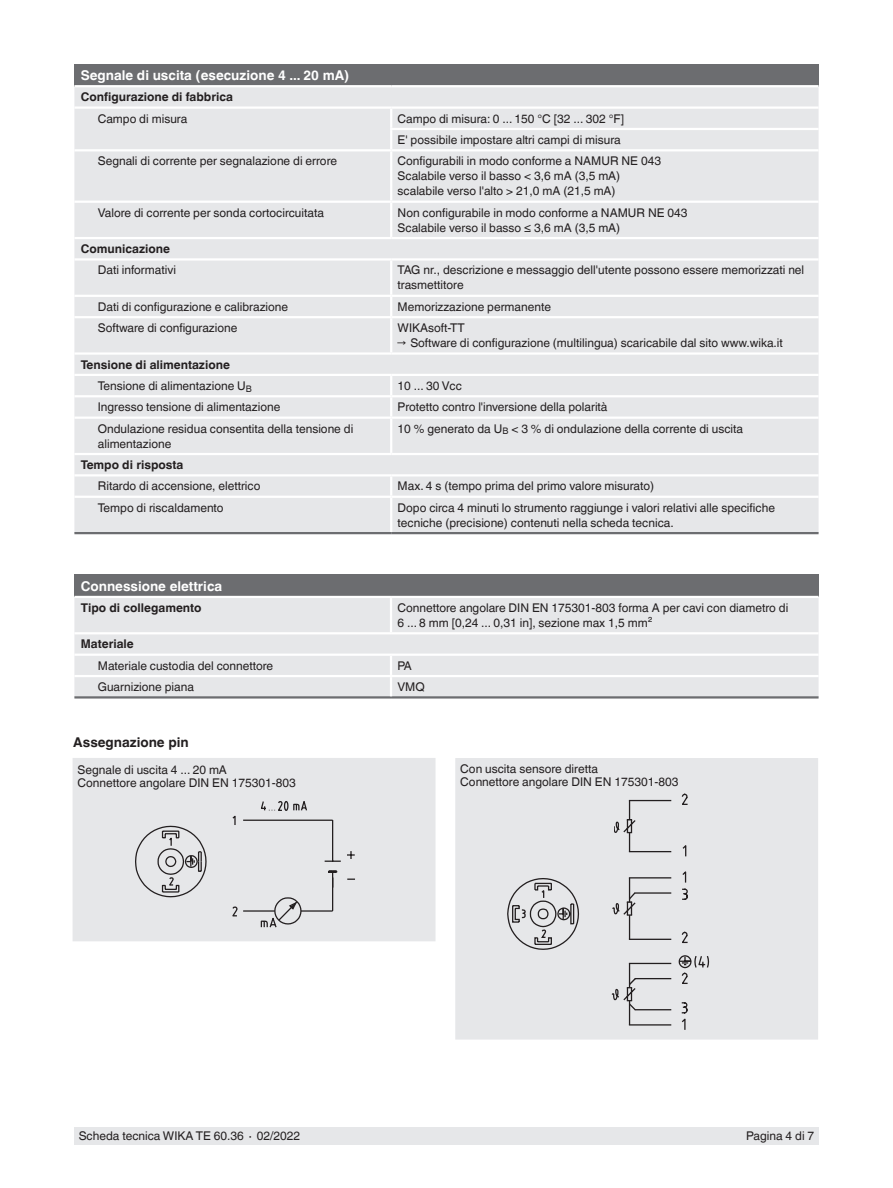
<style>
.page{position:relative;width:893px;height:1188px;background:#fff}
.page>*{position:absolute;margin:0;border:0;box-sizing:border-box;transform-origin:0 0}
.t1{font:700 13.5px "Helvetica World";color:#fff}
.t2{font:700 13.5px "Helvetica World";color:#231f20}
.t3{font:12px/15px "Helvetica World";color:#231f20}
.t4{font:700 12px "Helvetica World";color:#231f20}
.s1{font-weight:700}
</style>
<div class="page">
<div style="left:74px;top:1128px;width:745px;height:17px;background:#e6e7e9"></div>
<div style="left:74px;top:64px;width:745px;height:22px;background:#6c6d70"></div>
<div style="left:74px;top:87px;width:745px;height:445px;background:#e6e7e9"></div>
<hr style="left:74px;top:258px;width:317px;height:3px;background:#fff">
<hr style="left:391px;top:258px;width:428px;height:3px;background:#fff">
<hr style="left:74px;top:295px;width:317px;height:2px;background:#fff">
<hr style="left:391px;top:295px;width:428px;height:2px;background:#fff">
<hr style="left:74px;top:352px;width:317px;height:3px;background:#fff">
<hr style="left:391px;top:352px;width:428px;height:3px;background:#fff">
<hr style="left:74px;top:374px;width:317px;height:2px;background:#fff">
<hr style="left:391px;top:374px;width:428px;height:2px;background:#fff">
<hr style="left:74px;top:106px;width:317px;height:3px;background:#fff">
<svg style="left:390px;top:109px;width:2px;height:40px"></svg>
<hr style="left:74px;top:149px;width:317px;height:2px;background:#fff">
<hr style="left:74px;top:453px;width:317px;height:2px;background:#fff">
<hr style="left:391px;top:453px;width:428px;height:2px;background:#fff">
<hr style="left:74px;top:474px;width:317px;height:3px;background:#fff">
<hr style="left:391px;top:474px;width:428px;height:3px;background:#fff">
<hr style="left:74px;top:532px;width:317px;height:2px;background:#6c6d70">
<hr style="left:391px;top:532px;width:428px;height:2px;background:#6c6d70">
<hr style="left:391px;top:106px;width:428px;height:3px;background:#fff">
<hr style="left:390px;top:128px;width:429px;height:2px;background:#fff">
<hr style="left:391px;top:149px;width:428px;height:2px;background:#fff">
<hr style="left:390px;top:151px;width:2px;height:50px;background:#fff">
<hr style="left:74px;top:201px;width:317px;height:2px;background:#fff">
<hr style="left:391px;top:201px;width:428px;height:2px;background:#fff">
<hr style="left:390px;top:203px;width:2px;height:34px;background:#fff">
<hr style="left:74px;top:237px;width:317px;height:2px;background:#fff">
<hr style="left:391px;top:237px;width:428px;height:2px;background:#fff">
<hr style="left:74px;top:395px;width:317px;height:2px;background:#fff">
<hr style="left:391px;top:395px;width:428px;height:2px;background:#fff">
<hr style="left:390px;top:397px;width:2px;height:20px;background:#fff">
<svg style="left:390px;top:477px;width:2px;height:19px"></svg>
<hr style="left:74px;top:496px;width:317px;height:2px;background:#fff">
<hr style="left:391px;top:496px;width:428px;height:2px;background:#fff">
<hr style="left:390px;top:498px;width:2px;height:34px;background:#fff">
<hr style="left:74px;top:316px;width:317px;height:2px;background:#fff">
<hr style="left:74px;top:417px;width:317px;height:2px;background:#fff">
<hr style="left:390px;top:261px;width:2px;height:34px;background:#fff">
<svg style="left:390px;top:297px;width:2px;height:19px"></svg>
<hr style="left:390px;top:318px;width:2px;height:34px;background:#fff">
<svg style="left:390px;top:376px;width:2px;height:19px"></svg>
<hr style="left:390px;top:419px;width:2px;height:34px;background:#fff">
<hr style="left:391px;top:316px;width:428px;height:2px;background:#fff">
<hr style="left:391px;top:417px;width:428px;height:2px;background:#fff">
<hr style="left:74px;top:85px;width:317px;height:2px;background:#fff">
<hr style="left:391px;top:85px;width:428px;height:2px;background:#fff">
<div style="left:74px;top:575px;width:745px;height:22px;background:#6c6d70"></div>
<div style="left:74px;top:598px;width:745px;height:98px;background:#e6e7e9"></div>
<hr style="left:74px;top:596px;width:317px;height:2px;background:#fff">
<hr style="left:391px;top:596px;width:428px;height:2px;background:#fff">
<hr style="left:74px;top:696px;width:317px;height:3px;background:#6c6d70">
<hr style="left:391px;top:696px;width:428px;height:3px;background:#6c6d70">
<hr style="left:390px;top:598px;width:2px;height:34px;background:#fff">
<hr style="left:74px;top:675px;width:317px;height:2px;background:#fff">
<hr style="left:391px;top:675px;width:428px;height:2px;background:#fff">
<hr style="left:74px;top:632px;width:317px;height:2px;background:#fff">
<hr style="left:391px;top:632px;width:428px;height:2px;background:#fff">
<hr style="left:74px;top:654px;width:317px;height:2px;background:#fff">
<hr style="left:391px;top:654px;width:428px;height:2px;background:#fff">
<svg style="left:390px;top:656px;width:2px;height:40px"></svg>
<div style="left:73px;top:758px;width:362px;height:183px;background:#e6e7e9"></div>
<div style="left:455px;top:758px;width:363px;height:282px;background:#e6e7e9"></div>
<svg style="left:232px;top:801px;width:123px;height:126px"></svg>
<svg style="left:135px;top:825px;width:72px;height:73px"></svg>
<hr style="left:629px;top:1065px;width:42px;height:1px;background:#231f20">
<hr style="left:629px;top:800px;width:42px;height:1px;background:#231f20">
<hr style="left:629px;top:851px;width:42px;height:1px;background:#231f20">
<svg style="left:614px;top:799px;width:23px;height:54px"></svg>
<svg style="left:681px;top:794px;width:7px;height:63px"></svg>
<svg style="left:507px;top:878px;width:72px;height:72px"></svg>
<svg style="left:610px;top:871px;width:129px;height:168px"></svg>
<div style="left:138px;top:851px;width:16px;height:22px;background:#e6e7e9"></div>
<p class="t1" style="left:81px;top:67px;width:270px">Segnale di uscita (esecuzione 4 ... 20 mA)</p>
<p class="t4" style="left:81px;top:90px;width:154px">Configurazione di fabbrica</p>
<p class="t3" style="left:98px;top:111px;width:91px">Campo di misura</p>
<p class="t3" style="left:398px;top:108px;width:228px;line-height:21.3px">Campo di misura: 0 ... 150 °C [32 ... 302 °F]<br>E' possibile impostare altri campi di misura</p>
<p class="t3" style="left:98px;top:154px;width:241px">Segnali di corrente per segnalazione di errore</p>
<p class="t3" style="left:398px;top:154px;width:265px">Configurabili in modo conforme a NAMUR NE 043<br>Scalabile verso il basso &lt; 3,6 mA (3,5 mA) scalabile verso l'alto &gt; 21,0 mA (21,5 mA)</p>
<p class="t3" style="left:98px;top:205px;width:228px">Valore di corrente per sonda cortocircuitata</p>
<p class="t3" style="left:398px;top:205px;width:291px">Non configurabile in modo conforme a NAMUR NE 043<br>Scalabile verso il basso ≤ 3,6 mA (3,5 mA)</p>
<p class="t4" style="left:81px;top:242px;width:91px">Comunicazione</p>
<p class="t3" style="left:98px;top:263px;width:80px">Dati informativi</p>
<p class="t3" style="left:398px;top:263px;width:408px">TAG nr., descrizione e messaggio dell'utente possono essere memorizzati nel trasmettitore</p>
<p class="t3" style="left:98px;top:299px;width:192px">Dati di configurazione e calibrazione</p>
<p class="t3" style="left:398px;top:299px;width:155px">Memorizzazione permanente</p>
<p class="t3" style="left:98px;top:321px;width:141px">Software di configurazione</p>
<p class="t3" style="left:398px;top:321px;width:69px">WIKAsoft-TT</p>
<p class="t3" style="left:398px;top:336px;width:387px">→ Software di configurazione (multilingua) scaricabile dal sito www.wika.it</p>
<p class="t3" style="left:98px;top:354px;width:156px;line-height:21.3px;text-indent:-17px"><span class="s1">Tensione di alimentazione<br></span>Tensione di alimentazione U<sub>B</sub></p>
<p class="t3" style="left:398px;top:378px;width:66px">10 ... 30 Vcc</p>
<p class="t3" style="left:98px;top:400px;width:184px">Ingresso tensione di alimentazione</p>
<p class="t3" style="left:398px;top:400px;width:211px">Protetto contro l'inversione della polarità</p>
<p class="t3" style="left:98px;top:421px;width:257px">Ondulazione residua consentita della tensione di alimentazione</p>
<p class="t3" style="left:398px;top:421px;width:347px">10 % generato da U<sub>B</sub> &lt; 3 % di ondulazione della corrente di uscita</p>
<p class="t4" style="left:81px;top:458px;width:104px">Tempo di risposta</p>
<p class="t3" style="left:98px;top:479px;width:164px">Ritardo di accensione, elettrico</p>
<p class="t3" style="left:398px;top:479px;width:258px">Max. 4 s (tempo prima del primo valore misurato)</p>
<p class="t3" style="left:98px;top:500px;width:127px">Tempo di riscaldamento</p>
<p class="t3" style="left:398px;top:500px;width:379px">Dopo circa 4 minuti lo strumento raggiunge i valori relativi alle specifiche tecniche (precisione) contenuti nella scheda tecnica.</p>
<p class="t1" style="left:81px;top:578px;width:143px">Connessione elettrica</p>
<p class="t4" style="left:81px;top:601px;width:122px">Tipo di collegamento</p>
<p class="t3" style="left:397px;top:600px;width:392px">Connettore angolare DIN EN 175301-803 forma A per cavi con diametro di<br>6 ... 8 mm [0,24 ... 0,31 in], sezione max 1,5 mm²</p>
<p class="t4" style="left:81px;top:637px;width:54px">Materiale</p>
<p class="t3" style="left:98px;top:658px;width:177px">Materiale custodia del connettore</p>
<p class="t3" style="left:397px;top:658px;width:16px">PA</p>
<p class="t3" style="left:98px;top:679px;width:98px">Guarnizione piana</p>
<p class="t3" style="left:397px;top:679px;width:29px">VMQ</p>
<p class="t2" style="left:73px;top:734px;width:117px">Assegnazione pin</p>
<p class="t3" style="left:78px;top:763px;width:220px;line-height:13.5px">Segnale di uscita 4 ... 20 mA<br>Connettore angolare DIN EN 175301-803</p>
<p class="t3" style="left:460px;top:762px;width:220px;line-height:13.5px">Con uscita sensore diretta<br>Connettore angolare DIN EN 175301-803</p>
<p class="t3" style="left:79px;top:1129px;width:223px">Scheda tecnica WIKA TE 60.36 ∙ 02/2022</p>
<p class="t3" style="left:746px;top:1129px;width:70px">Pagina 4 di 7</p>
</div>
